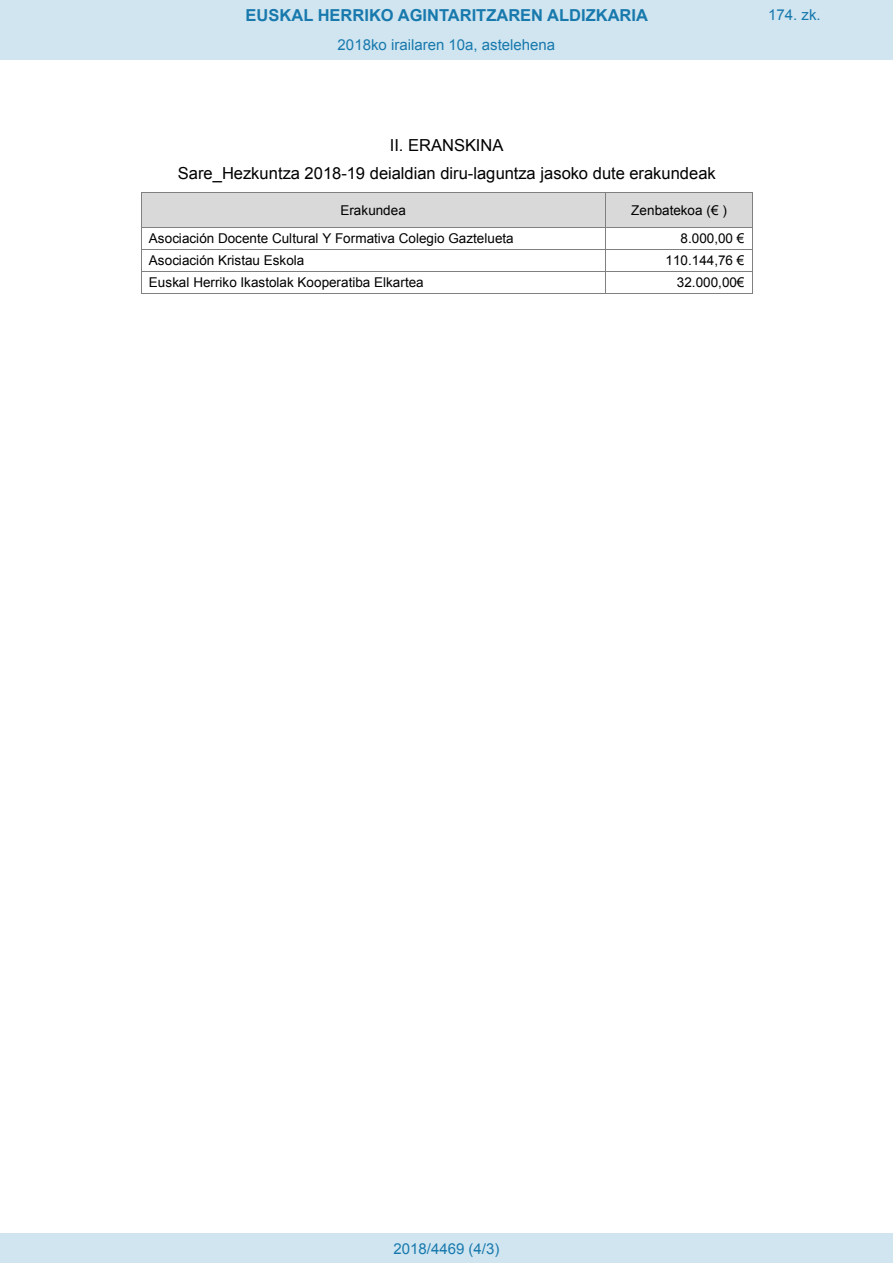
<style>
.page{position:relative;width:893px;height:1263px;background:#fff}
.page>*{position:absolute;margin:0;border:0;box-sizing:border-box;transform-origin:0 0}
.t1{font:16.5px/27.9px "Arial";color:#000;text-align:center}
.t2{font:700 16.5px "Arial";color:#1879ad}
.Paginacion_Centro{font:15px "Arial";color:#1879ad}
.t3{font:13.5px "Arial";letter-spacing:.005em;color:#000}
</style>
<div class="page">
<div style="left:141px;top:193px;width:464px;height:34px;background:#d9d9d9"></div>
<div style="left:606px;top:193px;width:146px;height:34px;background:#d9d9d9"></div>
<hr style="left:141px;top:192px;width:464px;height:1px;background:#808080">
<hr style="left:606px;top:192px;width:146px;height:1px;background:#808080">
<hr style="left:141px;top:193px;width:1px;height:34px;background:#808080">
<hr style="left:605px;top:193px;width:1px;height:34px;background:#808080">
<hr style="left:752px;top:193px;width:1px;height:34px;background:#808080">
<hr style="left:141px;top:227px;width:464px;height:1px;background:#808080">
<hr style="left:606px;top:227px;width:146px;height:1px;background:#808080">
<hr style="left:141px;top:249px;width:464px;height:1px;background:#808080">
<hr style="left:606px;top:249px;width:146px;height:1px;background:#808080">
<hr style="left:141px;top:271px;width:464px;height:1px;background:#808080">
<hr style="left:606px;top:271px;width:146px;height:1px;background:#808080">
<svg style="left:141px;top:228px;width:1px;height:65px"></svg>
<hr style="left:141px;top:293px;width:464px;height:1px;background:#808080">
<svg style="left:605px;top:227px;width:1px;height:67px"></svg>
<hr style="left:606px;top:293px;width:146px;height:1px;background:#808080">
<svg style="left:752px;top:227px;width:1px;height:67px"></svg>
<div style="left:0;top:0;width:893px;height:60px;background:#d0e5f0"></div>
<div style="left:0;top:1233px;width:893px;height:30px;background:#d0e5f0"></div>
<p class="t2" style="left:246px;top:4px;width:404px">EUSKAL HERRIKO AGINTARITZAREN ALDIZKARIA</p>
<p class="Paginacion_Centro" style="left:768px;top:5px;width:54px">174. zk.</p>
<p class="Paginacion_Centro" style="left:338px;top:35px;width:219px">2018ko irailaren 10a, astelehena</p>
<p class="t1" style="left:178px;top:132px;width:539px">II. ERANSKINA<br>Sare_Hezkuntza 2018-19 deialdian diru-laguntza jasoko dute erakundeak</p>
<p class="t3" style="left:340px;top:201px;width:67px">Erakundea</p>
<p class="t3" style="left:631px;top:201px;width:97px">Zenbatekoa (€ )</p>
<p class="t3" style="left:149px;top:229px;width:366px">Asociación Docente Cultural Y Formativa Colegio Gaztelueta</p>
<p class="t3" style="left:680px;top:229px;width:65px">8.000,00 €</p>
<p class="t3" style="left:149px;top:251px;width:157px">Asociación Kristau Eskola</p>
<p class="t3" style="left:665px;top:251px;width:80px">110.144,76 €</p>
<p class="t3" style="left:149px;top:273px;width:276px">Euskal Herriko Ikastolak Kooperatiba Elkartea</p>
<p class="t3" style="left:677px;top:273px;width:69px">32.000,00€</p>
<p class="Paginacion_Centro" style="left:393px;top:1238px;width:107px">2018/4469 (4/3)</p>
</div>
